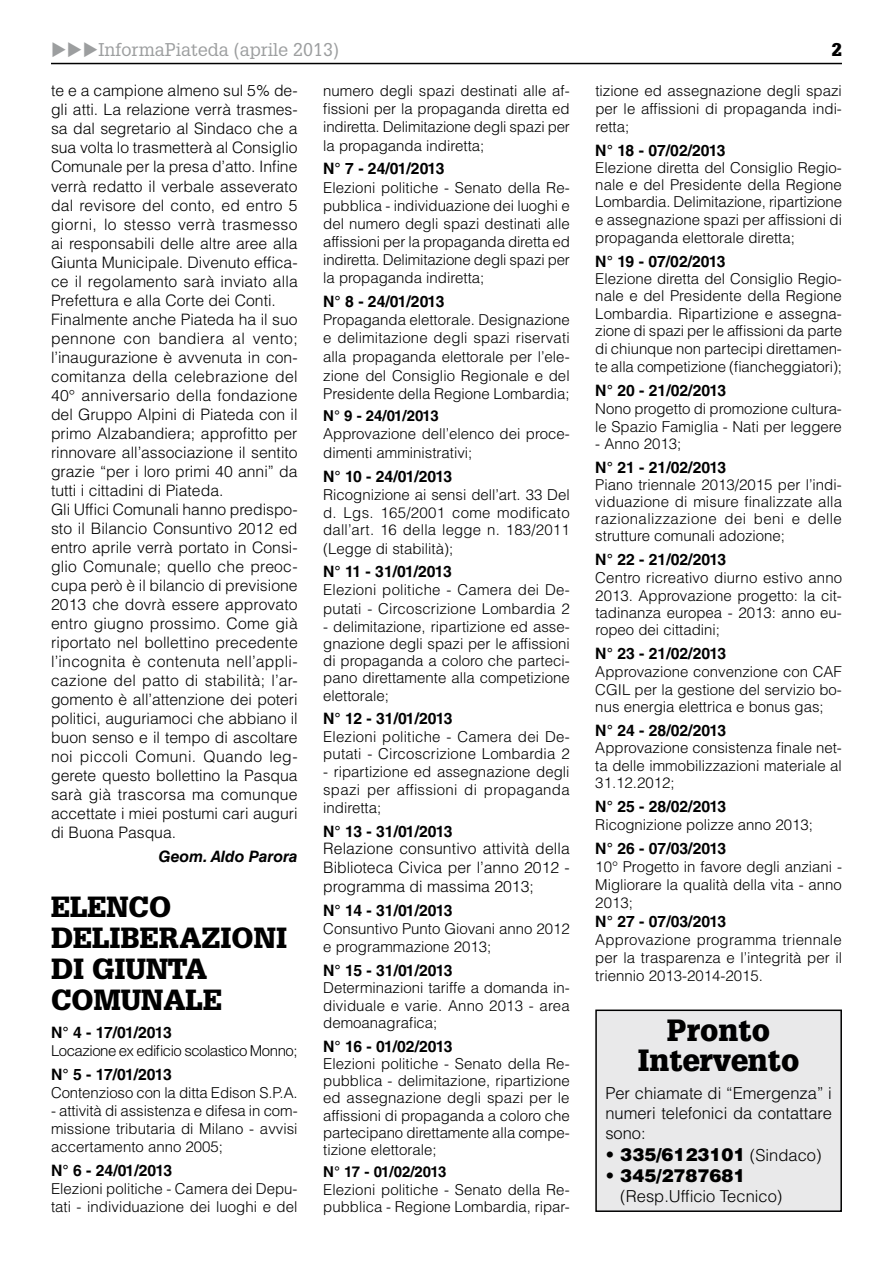
<style>
.page{position:relative;width:893px;height:1263px;background:#fff}
.page>*{position:absolute;margin:0;border:0;box-sizing:border-box;transform-origin:0 0}
.t1{font:900 30px/30px "Glypha LT Std";color:#000;text-align:center}
.t2{font:900 28.5px/30.8px "Glypha LT Std";color:#000}
.t3{font:900 18px "Helvetica LT Std";color:#000}
.t4{font:18px "Glypha LT Std";color:#9c9e9f}
.t5{font:900 18px "Glypha LT Std";color:#000}
.t6{font:300 16.5px/19.8px "Helvetica LT Std";color:#000;text-align:justify}
.t7{font:300 15.75px/19px "Helvetica LT Std";color:#000}
.t8{font:700 15.75px "Helvetica LT Std";letter-spacing:-.035em;color:#000}
.t9{font:700 15.75px "Helvetica LT Std";color:#000}
.t10{font:700 15.75px "Helvetica LT Std";letter-spacing:-.015em;color:#000}
.t11{font:italic 700 15.75px "Helvetica LT Std";color:#000}
.t12{font:300 15px/18px "Helvetica LT Std";color:#000;text-align:justify}
.t13{font:300 15px "Helvetica LT Std";letter-spacing:-.03em;color:#000}
.t14{font:700 15px "Helvetica LT Std";letter-spacing:-.035em;color:#000}
.s1{font-weight:300;font-size:16.5px}
</style>
<div class="page">
<hr style="left:51px;top:63px;width:791px;height:1px;background:#000">
<div style="left:596px;top:1010px;width:245px;height:201px;background:#e9e9ea"></div>
<div style="left:595px;top:1009px;width:247px;height:203px;border:2px solid #000"></div>
<p class="t4" style="left:51px;top:39px;width:290px">◆◆◆InformaPiateda (aprile 2013)</p>
<p class="t5" style="left:832px;top:39px;width:12px">2</p>
<p class="t7" style="left:51px;top:81px;width:248px">te e a campione almeno sul 5% de&shy;gli atti. La relazione verrà trasmes&shy;sa dal segretario al Sindaco che a sua volta lo trasmetterà al Consiglio Comunale per la presa d’atto. Infine verrà redatto il verbale asseverato dal revisore del conto, ed entro 5 giorni, lo stesso verrà trasmesso ai responsabili delle altre aree alla Giunta Municipale. Divenuto effica&shy;ce il regolamento sarà inviato alla Prefettura e alla Corte dei Conti.<br>Finalmente anche Piateda ha il suo pennone con bandiera al vento; l’inaugurazione è avvenuta in con&shy;comitanza della celebrazione del 40° anniversario della fondazione del Gruppo Alpini di Piateda con il primo Alzabandiera; approfitto per rinnovare all’associazione il sentito grazie “per i loro primi 40 anni” da tutti i cittadini di Piateda.<br>Gli Uffici Comunali hanno predispo&shy;sto il Bilancio Consuntivo 2012 ed entro aprile verrà portato in Consi&shy;glio Comunale; quello che preoc&shy;cupa però è il bilancio di previsione 2013 che dovrà essere approvato entro giugno prossimo. Come già riportato nel bollettino precedente l’incognita è contenuta nell’appli&shy;cazione del patto di stabilità; l’ar&shy;gomento è all’attenzione dei poteri politici, auguriamoci che abbiano il buon senso e il tempo di ascoltare noi piccoli Comuni. Quando leg&shy;gerete questo bollettino la Pasqua sarà già trascorsa ma comunque accettate i miei postumi cari auguri di Buona Pasqua.</p>
<p class="t11" style="left:159px;top:847px;width:141px">Geom. Aldo Parora</p>
<h2 class="t2" style="left:51px;top:892px;width:238px">ELENCO<br>DELIBERAZIONI<br>DI GIUNTA<br>COMUNALE</h2>
<p class="t8" style="left:51px;top:1023px;width:122px">N° 4 - 17/01/2013</p>
<p class="t13" style="left:51px;top:1041px;width:248px">Locazione ex edificio scolastico Monno;</p>
<p class="t8" style="left:51px;top:1065px;width:122px">N° 5 - 17/01/2013</p>
<p class="t12" style="left:51px;top:1084px;width:248px">Contenzioso con la ditta Edison S.P.A.</p>
<p class="t12" style="left:51px;top:1102px;width:248px">- attività di assistenza e difesa in com&shy;missione tributaria di Milano - avvisi accertamento anno 2005;</p>
<p class="t8" style="left:51px;top:1160px;width:123px">N° 6 - 24/01/2013</p>
<p class="t12" style="left:51px;top:1179px;width:248px">Elezioni politiche - Camera dei Depu&shy;tati - individuazione dei luoghi e del</p>
<p class="t12" style="left:595px;top:81px;width:248px">tizione ed assegnazione degli spazi per le affissioni di propaganda indi&shy;retta;</p>
<p class="t10" style="left:595px;top:140px;width:132px">N° 18 - 07/02/2013</p>
<p class="t12" style="left:595px;top:159px;width:248px;line-height:17.5px">Elezione diretta del Consiglio Regio&shy;nale e del Presidente della Regione Lombardia. Delimitazione, ripartizione e assegnazione spazi per affissioni di propaganda elettorale diretta;</p>
<p class="t10" style="left:595px;top:252px;width:132px">N° 19 - 07/02/2013</p>
<p class="t12" style="left:595px;top:270px;width:248px;line-height:17.5px">Elezione diretta del Consiglio Regio&shy;nale e del Presidente della Regione Lombardia. Ripartizione e assegna&shy;zione di spazi per le affissioni da parte di chiunque non partecipi direttamen&shy;te alla competizione (fiancheggiatori);</p>
<p class="t9" style="left:595px;top:380px;width:132px">N° 20 - 21/02/2013</p>
<p class="t12" style="left:595px;top:399px;width:248px">Nono progetto di promozione cultura&shy;le Spazio Famiglia - Nati per leggere</p>
<p class="t12" style="left:595px;top:434px;width:87px">- Anno 2013;</p>
<p class="t9" style="left:595px;top:457px;width:132px">N° 21 - 21/02/2013</p>
<p class="t12" style="left:595px;top:476px;width:248px;line-height:17.2px">Piano triennale 2013/2015 per l’indi&shy;viduazione di misure finalizzate alla razionalizzazione dei beni e delle strutture comunali adozione;</p>
<p class="t9" style="left:595px;top:550px;width:132px">N° 22 - 21/02/2013</p>
<p class="t12" style="left:595px;top:569px;width:248px;line-height:17.4px">Centro ricreativo diurno estivo anno 2013. Approvazione progetto: la cit&shy;tadinanza europea - 2013: anno eu&shy;ropeo dei cittadini;</p>
<p class="t9" style="left:595px;top:644px;width:132px">N° 23 - 21/02/2013</p>
<p class="t12" style="left:595px;top:663px;width:248px;line-height:17.5px">Approvazione convenzione con CAF CGIL per la gestione del servizio bo&shy;nus energia elettrica e bonus gas;</p>
<p class="t9" style="left:595px;top:721px;width:132px">N° 24 - 28/02/2013</p>
<p class="t12" style="left:595px;top:739px;width:248px;line-height:17.1px">Approvazione consistenza finale net&shy;ta delle immobilizzazioni materiale al 31.12.2012;</p>
<p class="t9" style="left:595px;top:796px;width:132px">N° 25 - 28/02/2013</p>
<p class="t12" style="left:595px;top:815px;width:219px">Ricognizione polizze anno 2013;</p>
<p class="t9" style="left:595px;top:838px;width:132px">N° 26 - 07/03/2013</p>
<p class="t12" style="left:595px;top:857px;width:248px">10° Progetto in favore degli anziani - Migliorare la qualità della vita - anno 2013;</p>
<p class="t9" style="left:595px;top:912px;width:132px">N° 27 - 07/03/2013</p>
<p class="t12" style="left:595px;top:931px;width:248px">Approvazione programma triennale per la trasparenza e l’integrità per il triennio 2013-2014-2015.</p>
<h1 class="t1" style="left:638px;top:1015px;width:163px">PRONTO<br>INTERVENTO</h1>
<p class="t6" style="left:605px;top:1083px;width:228px">Per chiamate di “Emergenza” i numeri telefonici da contattare sono:</p>
<p class="t3" style="left:605px;top:1142px;width:218px">• 335/6123101 <span class="s1">(Sindaco)</span></p>
<p class="t3" style="left:605px;top:1164px;width:142px">• 345/2787681</p>
<p class="t6" style="left:620px;top:1186px;width:164px">(Resp.Ufficio Tecnico)</p>
<p class="t12" style="left:323px;top:82px;width:248px">numero degli spazi destinati alle af&shy;fissioni per la propaganda diretta ed indiretta. Delimitazione degli spazi per la propaganda indiretta;</p>
<p class="t8" style="left:323px;top:159px;width:123px">N° 7 - 24/01/2013</p>
<p class="t12" style="left:323px;top:178px;width:248px">Elezioni politiche - Senato della Re&shy;pubblica - individuazione dei luoghi e del numero degli spazi destinati alle affissioni per la propaganda diretta ed indiretta. Delimitazione degli spazi per la propaganda indiretta;</p>
<p class="t8" style="left:323px;top:292px;width:123px">N° 8 - 24/01/2013</p>
<p class="t12" style="left:323px;top:310px;width:248px;line-height:18.5px">Propaganda elettorale. Designazione e delimitazione degli spazi riservati alla propaganda elettorale per l’ele&shy;zione del Consiglio Regionale e del Presidente della Regione Lombardia;</p>
<p class="t14" style="left:323px;top:407px;width:117px">N° 9 - 24/01/2013</p>
<p class="t12" style="left:323px;top:424px;width:248px;line-height:18.9px">Approvazione dell’elenco dei proce&shy;dimenti amministrativi;</p>
<p class="t8" style="left:323px;top:467px;width:131px">N° 10 - 24/01/2013</p>
<p class="t12" style="left:323px;top:486px;width:248px">Ricognizione ai sensi dell’art. 33 Del d. Lgs. 165/2001 come modificato dall’art. 16 della legge n. 183/2011 (Legge di stabilità);</p>
<p class="t8" style="left:323px;top:562px;width:130px">N° 11 - 31/01/2013</p>
<p class="t12" style="left:323px;top:581px;width:248px">Elezioni politiche - Camera dei De&shy;putati - Circoscrizione Lombardia 2</p>
<p class="t12" style="left:323px;top:617px;width:248px;line-height:17.2px">- delimitazione, ripartizione ed asse&shy;gnazione degli spazi per le affissioni di propaganda a coloro che parteci&shy;pano direttamente alla competizione elettorale;</p>
<p class="t8" style="left:323px;top:709px;width:131px">N° 12 - 31/01/2013</p>
<p class="t12" style="left:323px;top:728px;width:248px;line-height:17.2px">Elezioni politiche - Camera dei De&shy;putati - Circoscrizione Lombardia 2</p>
<p class="t12" style="left:323px;top:762px;width:248px">- ripartizione ed assegnazione degli spazi per affissioni di propaganda indiretta;</p>
<p class="t8" style="left:323px;top:822px;width:131px">N° 13 - 31/01/2013</p>
<p class="t7" style="left:323px;top:839px;width:248px;text-align:justify">Relazione consuntivo attività della Biblioteca Civica per l’anno 2012 - programma di massima 2013;</p>
<p class="t8" style="left:323px;top:901px;width:131px">N° 14 - 31/01/2013</p>
<p class="t12" style="left:323px;top:920px;width:248px">Consuntivo Punto Giovani anno 2012 e programmazione 2013;</p>
<p class="t8" style="left:323px;top:961px;width:131px">N° 15 - 31/01/2013</p>
<p class="t12" style="left:323px;top:979px;width:248px;line-height:17.2px">Determinazioni tariffe a domanda in&shy;dividuale e varie. Anno 2013 - area demoanagrafica;</p>
<p class="t8" style="left:323px;top:1036px;width:131px">N° 16 - 01/02/2013</p>
<p class="t12" style="left:323px;top:1055px;width:248px;line-height:17.2px">Elezioni politiche - Senato della Re&shy;pubblica - delimitazione, ripartizione ed assegnazione degli spazi per le affissioni di propaganda a coloro che partecipano direttamente alla compe&shy;tizione elettorale;</p>
<p class="t14" style="left:323px;top:1163px;width:125px">N° 17 - 01/02/2013</p>
<p class="t12" style="left:323px;top:1180px;width:248px;line-height:17.2px">Elezioni politiche - Senato della Re&shy;pubblica - Regione Lombardia, ripar-</p>
</div>
